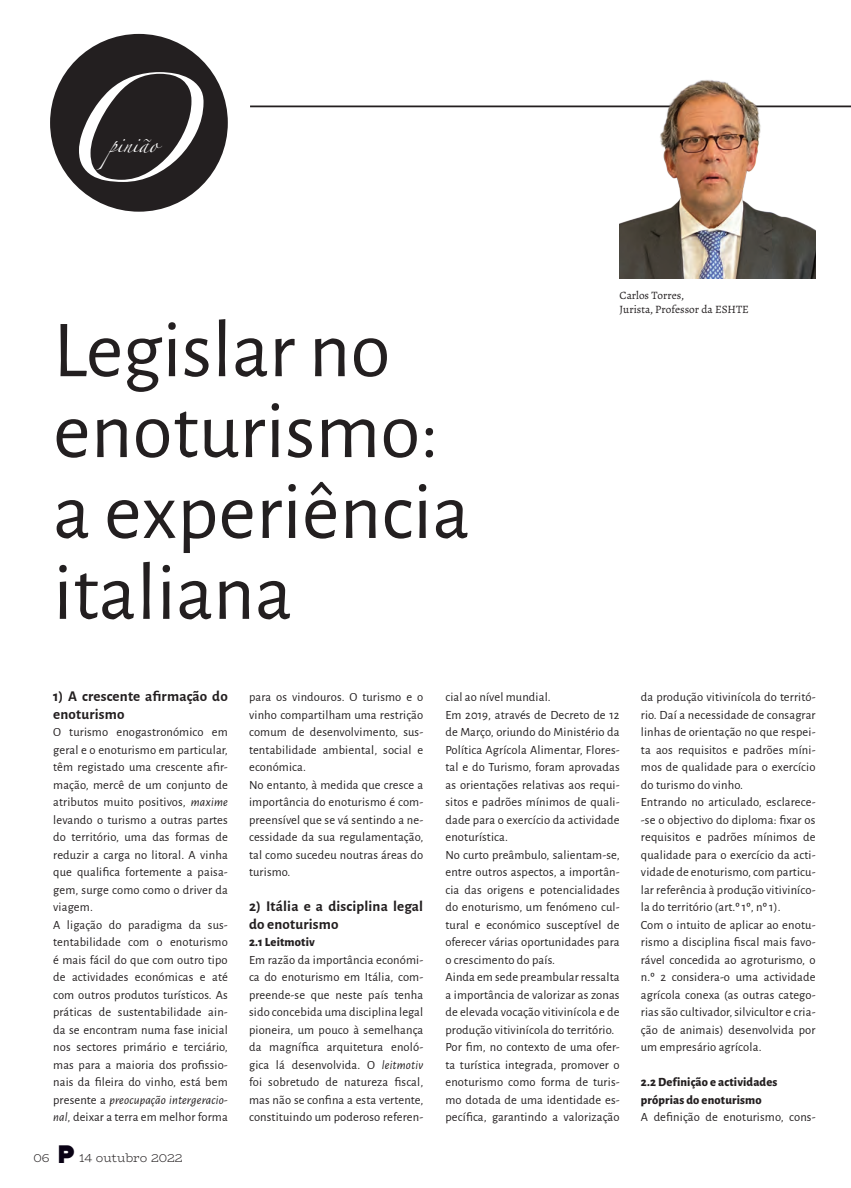
<style>
.page{position:relative;width:851px;height:1188px;background:#fff}
.page>*{position:absolute;margin:0;border:0;box-sizing:border-box;transform-origin:0 0}
.t1{font:96.25px "Zapfino";color:#fff}
.t2{font:81.25px/80.9px "Alegreya Sans";color:#231f20}
.t3{font:700 15px/17.5px "Alegreya Sans";letter-spacing:.01em;color:#231f20}
.t4{font:14.12px "Zapfino";color:#fff}
.t5{font:12.5px/17.5px "Alegreya Sans";letter-spacing:.01em;color:#231f20}
.t6{font:800 12.5px/17.5px "Alegreya Sans";letter-spacing:.01em;color:#231f20}
.t7{font:300 12.5px "Bio Rhyme";letter-spacing:-.005em;color:#231f20}
.t8{font:11.25px/13.5px "Alegreya";color:#231f20}
.s1{font-style:italic}
.s2{font-family:"Death Star";font-weight:400;font-size:25.12px;color:#0a0215}
</style>
<div class="page">
<hr style="left:250px;top:105px;width:600px;height:2px;background:#231f20">
<div style="left:50px;top:34px;width:178px;height:178px;background:#231f20;border-radius:50%"></div>
<img style="left:619px;top:80px;width:196px;height:198px">
<h1 class="t1" style="left:50px;top:90px;width:143px">O</h1>
<p class="t4" style="left:109px;top:139px;width:50px">pinião</p>
<h2 class="t2" style="left:53px;top:305px;width:418px">Legislar no enoturismo: a experiência italiana</h2>
<p class="t8" style="left:619px;top:289px;width:131px">Carlos Torres,<br>Jurista, Professor da ESHTE</p>
<p class="t3" style="left:53px;top:686px;width:176px">1) A crescente afirmação do enoturismo</p>
<p class="t5" style="left:53px;top:722px;width:176px">O turismo enogastronómico em geral e o enoturismo em particular, têm registado uma crescente afir&shy;mação, mercê de um conjunto de atributos muito positivos, <span class="s1">maxime </span>levando o turismo a outras partes do território, uma das formas de reduzir a carga no litoral. A vinha que qualifica fortemente a paisa&shy;gem, surge como como o driver da viagem.<br>A ligação do paradigma da sus&shy;tentabilidade com o enoturismo é mais fácil do que com outro tipo de actividades económicas e até com outros produtos turísticos. As práticas de sustentabilidade ain&shy;da se encontram numa fase inicial nos sectores primário e terciário, mas para a maioria dos profissio&shy;nais da fileira do vinho, está bem presente a <span class="s1">preocupação intergeracio&shy;nal,</span> deixar a terra em melhor forma</p>
<p class="t7" style="left:34px;top:1147px;width:150px">06 <span class="s2">P</span> 14 outubro 2022</p>
<p class="t5" style="left:249px;top:687px;width:176px">para os vindouros. O turismo e o vinho compartilham uma restrição comum de desenvolvimento, sus&shy;tentabilidade ambiental, social e económica.<br>No entanto, à medida que cresce a importância do enoturismo é com&shy;preensível que se vá sentindo a ne&shy;cessidade da sua regulamentação, tal como sucedeu noutras áreas do turismo.</p>
<p class="t3" style="left:249px;top:896px;width:176px">2) Itália e a disciplina legal do enoturismo</p>
<p class="t6" style="left:249px;top:932px;width:67px">2.1 Leitmotiv</p>
<p class="t5" style="left:249px;top:949px;width:176px;text-align:justify">Em razão da importância económi&shy;ca do enoturismo em Itália, com&shy;preende-se que neste país tenha sido concebida uma disciplina legal pioneira, um pouco à semelhança da magnífica arquitetura enoló&shy;gica lá desenvolvida. O <span class="s1">leitmotiv </span>foi sobretudo de natureza fiscal, mas não se confina a esta vertente, constituindo um poderoso referen-</p>
<p class="t5" style="left:445px;top:687px;width:176px">cial ao nível mundial.<br>Em 2019, através de Decreto de 12 de Março, oriundo do Ministério da<br>Política Agrícola Alimentar, Flores&shy;tal e do Turismo, foram aprovadas as orientações relativas aos requi&shy;sitos e padrões mínimos de quali&shy;dade para o exercício da actividade enoturística.<br>No curto preâmbulo, salientam-se, entre outros aspectos, a importân&shy;cia das origens e potencialidades do enoturismo, um fenómeno cul&shy;tural e económico susceptível de oferecer várias oportunidades para o crescimento do país.<br>Ainda em sede preambular ressalta a importância de valorizar as zonas de elevada vocação vitivinícola e de produção vitivinícola do território.<br>Por fim, no contexto de uma ofer&shy;ta turística integrada, promover o enoturismo como forma de turis&shy;mo dotada de uma identidade es&shy;pecífica, garantindo a valorização</p>
<p class="t5" style="left:640px;top:687px;width:176px">da produção vitivinícola do territó&shy;rio. Daí a necessidade de consagrar linhas de orientação no que respei&shy;ta aos requisitos e padrões míni&shy;mos de qualidade para o exercício do turismo do vinho.<br>Entrando no articulado, esclarece--se o objectivo do diploma: fixar os requisitos e padrões mínimos de qualidade para o exercício da acti&shy;vidade de enoturismo, com particu&shy;lar referência à produção vitiviníco&shy;la do território (art.º 1º, nº 1).<br>Com o intuito de aplicar ao enotu&shy;rismo a disciplina fiscal mais favo&shy;rável concedida ao agroturismo, o n.º 2 considera-o uma actividade agrícola conexa (as outras catego&shy;rias são cultivador, silvicultor e cria&shy;ção de animais) desenvolvida por um empresário agrícola.</p>
<p class="t6" style="left:640px;top:1072px;width:138px">2.2 Definição e actividades próprias do enoturismo</p>
<p class="t5" style="left:640px;top:1107px;width:176px">A definição de enoturismo, cons-</p>
</div>
